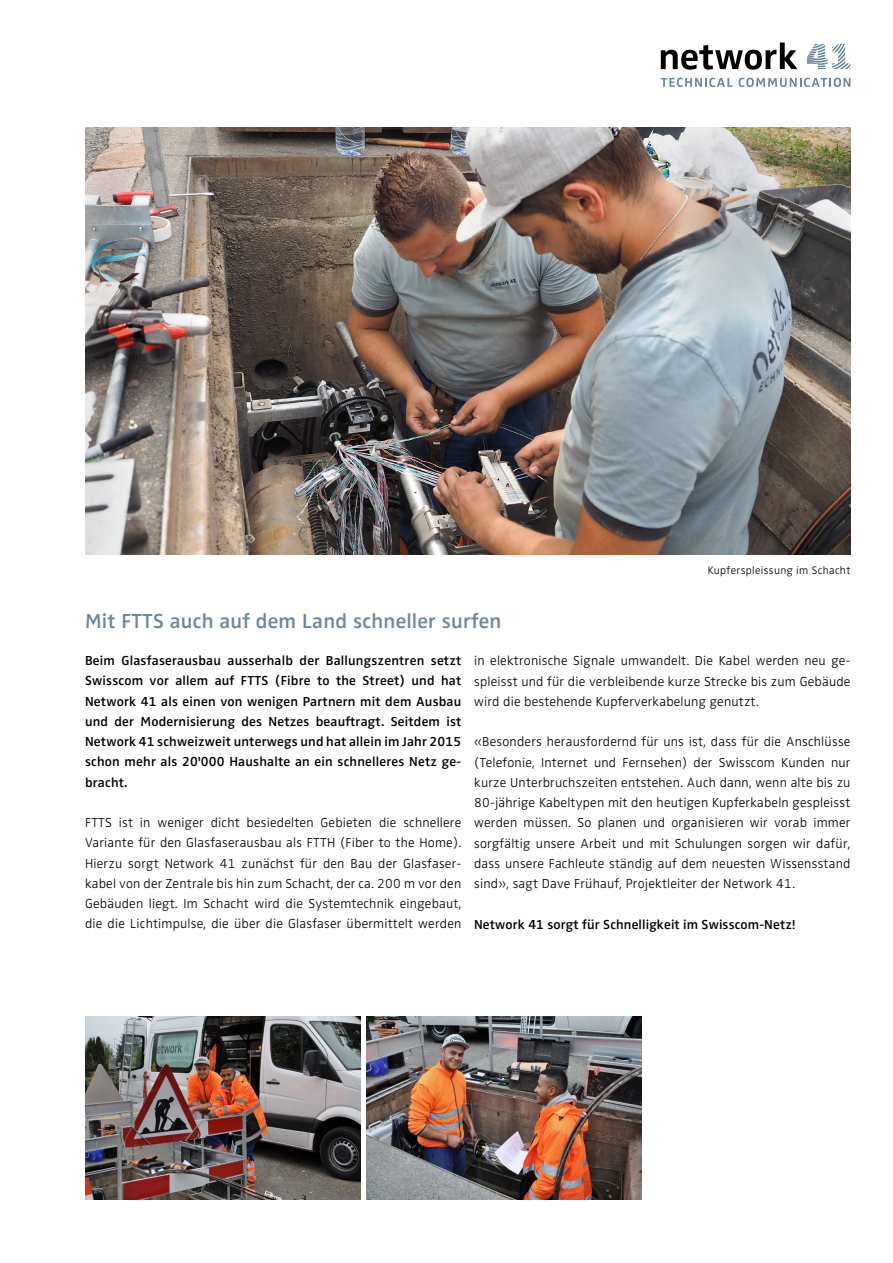
<style>
.page{position:relative;width:893px;height:1263px;background:#fff}
.page>*{position:absolute;margin:0;border:0;box-sizing:border-box;transform-origin:0 0}
.t1{font:600 21px "Zwo";letter-spacing:.01em;color:#6d8799}
.t2{font:300 13.5px/20.2px "Zwo";letter-spacing:.015em;color:#000;text-align:justify}
.t3{font:600 13.5px/20.2px "Zwo";letter-spacing:.015em;color:#000;text-align:justify}
.t4{font:300 11.25px "Zwo";letter-spacing:.03em;color:#000}
</style>
<div class="page">
<img style="left:85px;top:128px;width:765px;height:427px">
<img style="left:85px;top:1016px;width:275px;height:183px">
<img style="left:367px;top:1016px;width:275px;height:183px">
<svg style="left:661px;top:78px;width:72px;height:9px"></svg>
<svg style="left:739px;top:78px;width:111px;height:9px"></svg>
<svg style="left:661px;top:43px;width:136px;height:27px"></svg>
<svg style="left:807px;top:44px;width:43px;height:25px"></svg>
<h1 class="t1" style="left:85px;top:609px;width:418px">Mit FTTS auch auf dem Land schneller surfen</h1>
<p class="t4" style="left:708px;top:564px;width:144px">Kupferspleissung im Schacht</p>
<p class="t3" style="left:85px;top:650px;width:378px">Beim Glasfaserausbau ausserhalb der Ballungszentren setzt Swisscom vor allem auf FTTS (Fibre to the Street) und hat Network 41 als einen von wenigen Partnern mit dem Ausbau und der Modernisierung des Netzes beauftragt. Seitdem ist Network 41 schweizweit unterwegs und hat allein im Jahr 2015 schon mehr als 20'000 Haushalte an ein schnelleres Netz ge&shy;bracht.</p>
<p class="t2" style="left:85px;top:812px;width:378px">FTTS ist in weniger dicht besiedelten Gebieten die schnellere Variante für den Glasfaserausbau als FTTH (Fiber to the Home).<br>Hierzu sorgt Network 41 zunächst für den Bau der Glasfaser&shy;kabel von der Zentrale bis hin zum Schacht, der ca. 200 m vor den Gebäuden liegt. Im Schacht wird die Systemtechnik eingebaut, die die Lichtimpulse, die über die Glasfaser übermittelt werden</p>
<p class="t2" style="left:474px;top:651px;width:378px">in elektronische Signale umwandelt. Die Kabel werden neu ge&shy;spleisst und für die verbleibende kurze Strecke bis zum Gebäude wird die bestehende Kupferverkabelung genutzt.</p>
<p class="t2" style="left:474px;top:732px;width:378px">«Besonders herausfordernd für uns ist, dass für die Anschlüsse (Telefonie, Internet und Fernsehen) der Swisscom Kunden nur kurze Unterbruchszeiten entstehen. Auch dann, wenn alte bis zu 80-jährige Kabeltypen mit den heutigen Kupferkabeln gespleisst werden müssen. So planen und organisieren wir vorab immer sorgfältig unsere Arbeit und mit Schulungen sorgen wir dafür, dass unsere Fachleute ständig auf dem neuesten Wissensstand sind», sagt Dave Frühauf, Projektleiter der Network 41.</p>
<p class="t3" style="left:474px;top:914px;width:323px">Network 41 sorgt für Schnelligkeit im Swisscom-Netz!</p>
</div>
